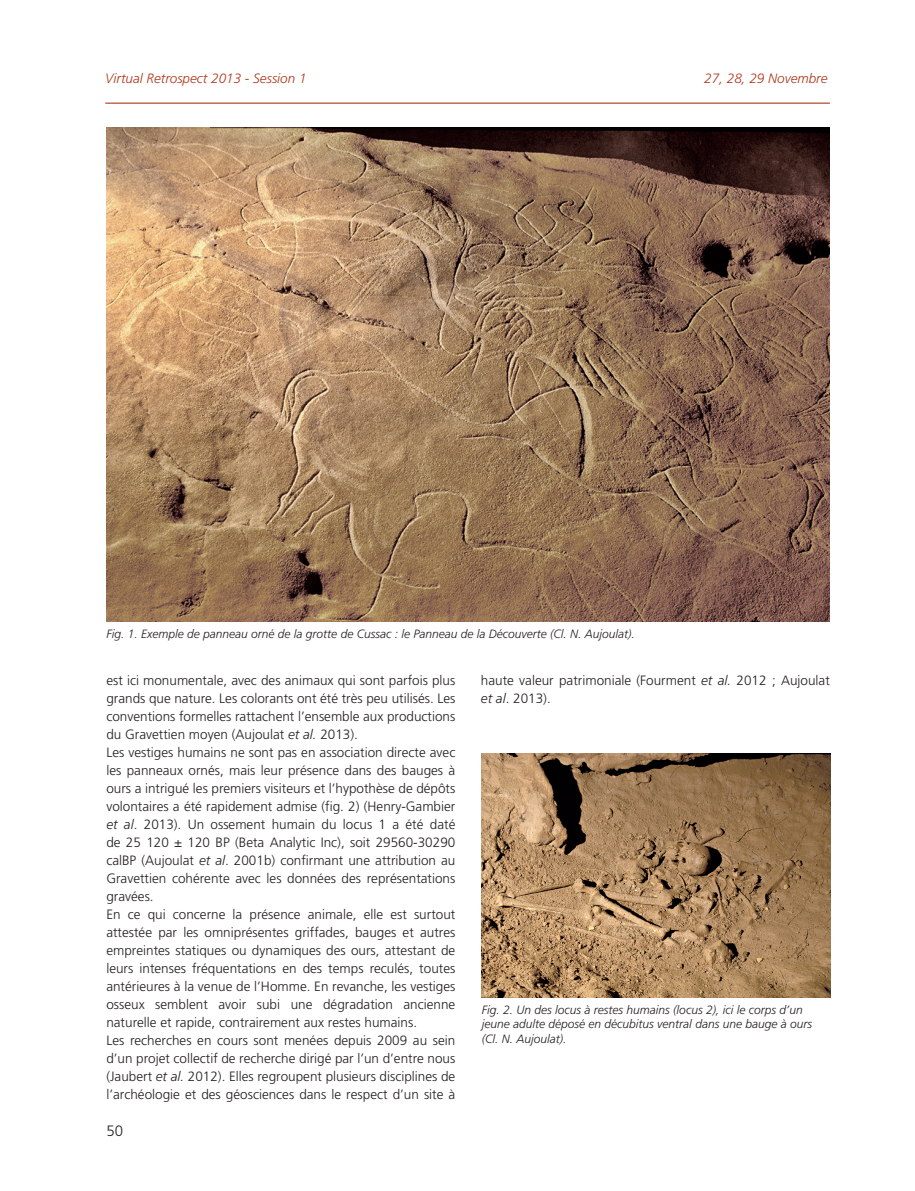
<style>
.page{position:relative;width:915px;height:1191px;background:#fff}
.page>*{position:absolute;margin:0;border:0;box-sizing:border-box;transform-origin:0 0}
.t1{font:300 15px "Frutiger";color:#231f20}
.t2{font:300 13.5px/18px "Frutiger";color:#231f20}
.t3{font:italic 300 13.5px "Frutiger";color:#ad371a}
.t4{font:italic 300 12px/14.4px "Frutiger";color:#231f20}
.s1{font-style:italic}
</style>
<div class="page">
<hr style="left:105px;top:103px;width:724px;height:1px;background:#ad371a">
<img style="left:106px;top:128px;width:723px;height:493px">
<img style="left:481px;top:753px;width:349px;height:245px">
<p class="t3" style="left:105px;top:70px;width:203px">Virtual Retrospect 2013 - Session 1</p>
<p class="t3" style="left:704px;top:70px;width:125px">27, 28, 29 Novembre</p>
<p class="t4" style="left:106px;top:626px;width:530px">Fig. 1. Exemple de panneau orné de la grotte de Cussac : le Panneau de la Découverte (Cl. N. Aujoulat).</p>
<p class="t2" style="left:106px;top:671px;width:350px">est ici monumentale, avec des animaux qui sont parfois plus grands que nature. Les colorants ont été très peu utilisés. Les conventions formelles rattachent l’ensemble aux productions du Gravettien moyen (Aujoulat <span class="s1">et al.</span> 2013).<br>Les vestiges humains ne sont pas en association directe avec les panneaux ornés, mais leur présence dans des bauges à ours a intrigué les premiers visiteurs et l’hypothèse de dépôts volontaires a été rapidement admise (fig. 2) (Henry-Gambier <span class="s1">et al</span>. 2013). Un ossement humain du locus 1 a été daté de 25 120 ± 120 BP (Beta Analytic Inc), soit 29560-30290 calBP (Aujoulat <span class="s1">et al</span>. 2001b) confirmant une attribution au Gravettien cohérente avec les données des représentations gravées.<br>En ce qui concerne la présence animale, elle est surtout attestée par les omniprésentes griffades, bauges et autres empreintes statiques ou dynamiques des ours, attestant de leurs intenses fréquentations en des temps reculés, toutes antérieures à la venue de l’Homme. En revanche, les vestiges osseux semblent avoir subi une dégradation ancienne naturelle et rapide, contrairement aux restes humains.<br>Les recherches en cours sont menées depuis 2009 au sein d’un projet collectif de recherche dirigé par l’un d’entre nous (Jaubert <span class="s1">et al.</span> 2012). Elles regroupent plusieurs disciplines de l’archéologie et des géosciences dans le respect d’un site à</p>
<p class="t2" style="left:480px;top:671px;width:350px">haute valeur patrimoniale (Fourment <span class="s1">et al.</span> 2012 ; Aujoulat <span class="s1">et al</span>. 2013).</p>
<p class="t4" style="left:481px;top:1002px;width:332px">Fig. 2. Un des locus à restes humains (locus 2), ici le corps d’un jeune adulte déposé en décubitus ventral dans une bauge à ours (Cl. N. Aujoulat).</p>
<p class="t1" style="left:106px;top:1122px;width:18px">50</p>
</div>
